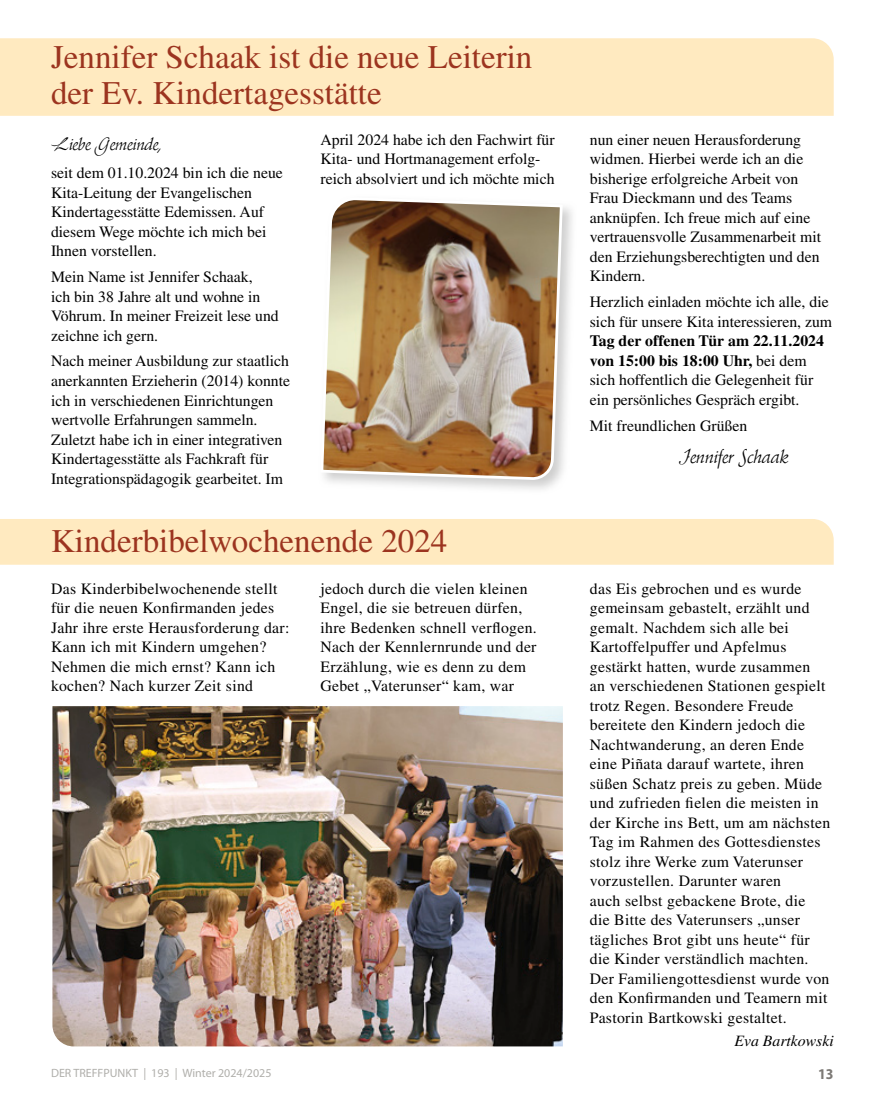
<style>
.page{position:relative;width:872px;height:1106px;background:#fff}
.page>*{position:absolute;margin:0;border:0;box-sizing:border-box;transform-origin:0 0}
.t1{font:33px/36px "Times LT Std";color:#9c341f}
.t2{font:21px "A770 Roman Swash";letter-spacing:-.01em;color:#000}
.t3{font:19.5px "A770 Roman Swash";letter-spacing:-.01em;color:#000}
.t4{font:15.75px/19.5px "Times LT Std";letter-spacing:.005em;color:#000}
.t5{font:italic 15.75px "Times LT Std";color:#000}
.t6{font:700 semi-condensed 15px "Myriad Pro";color:#7c7975}
.t7{font:12px "Myriad Pro";color:#b0afab}
.s1{font-weight:700}
</style>
<div class="page">
<div style="left:0;top:38px;width:833px;height:78px;background:#ffeac0"></div>
<img style="left:321px;top:197px;width:243px;height:285px">
<div style="left:0;top:519px;width:833px;height:45px;background:#ffeac0"></div>
<img style="left:52px;top:706px;width:511px;height:340px">
<h1 class="t1" style="left:51px;top:39px;width:483px">Jennifer Schaak ist die neue Leiterin der Ev. Kindertagesstätte</h1>
<p class="t3" style="left:51px;top:134px;width:112px">Liebe Gemeinde,</p>
<p class="t4" style="left:51px;top:163px;width:233px">seit dem 01.10.2024 bin ich die neue<br>Kita-Leitung der Evangelischen<br>Kindertagesstätte Edemissen. Auf diesem Wege möchte ich mich bei<br>Ihnen vorstellen.</p>
<p class="t4" style="left:51px;top:267px;width:229px">Mein Name ist Jennifer Schaak,<br>ich bin 38 Jahre alt und wohne in<br>Vöhrum. In meiner Freizeit lese und zeichne ich gern.</p>
<p class="t4" style="left:51px;top:351px;width:241px">Nach meiner Ausbildung zur staatlich anerkannten Erzieherin (2014) konnte ich in verschiedenen Einrichtungen wertvolle Erfahrungen sammeln.<br>Zuletzt habe ich in einer integrativen Kindertagesstätte als Fachkraft für Integrationspädagogik gearbeitet. Im</p>
<p class="t4" style="left:320px;top:130px;width:236px">April 2024 habe ich den Fachwirt für<br>Kita- und Hortmanagement erfolg&shy;reich absolviert und ich möchte mich</p>
<p class="t4" style="left:590px;top:130px;width:233px">nun einer neuen Herausforderung widmen. Hierbei werde ich an die bisherige erfolgreiche Arbeit von<br>Frau Dieckmann und des Teams anknüpfen. Ich freue mich auf eine vertrauensvolle Zusammenarbeit mit den Erziehungsberechtigten und den<br>Kindern.</p>
<p class="t4" style="left:590px;top:292px;width:244px">Herzlich einladen möchte ich alle, die sich für unsere Kita interessieren, zum</p>
<p class="t4" style="left:590px;top:331px;width:236px"><span class="s1">Tag der offenen Tür am 22.11.2024 von 15:00 bis 18:00 Uhr,</span> bei dem sich hoffentlich die Gelegenheit für ein persönliches Gespräch ergibt.</p>
<p class="t4" style="left:590px;top:415px;width:159px">Mit freundlichen Grüßen</p>
<h2 class="t2" style="left:679px;top:445px;width:111px">Jennifer Schaak</h2>
<h1 class="t1" style="left:51px;top:523px;width:398px">Kinderbibelwochenende 2024</h1>
<p class="t4" style="left:51px;top:578px;width:240px">Das Kinderbibelwochenende stellt für die neuen Konfirmanden jedes<br>Jahr ihre erste Herausforderung dar:<br>Kann ich mit Kindern umgehen?<br>Nehmen die mich ernst? Kann ich kochen? Nach kurzer Zeit sind</p>
<p class="t4" style="left:320px;top:578px;width:218px">jedoch durch die vielen kleinen<br>Engel, die sie betreuen dürfen, ihre Bedenken schnell verflogen.<br>Nach der Kennlernrunde und der<br>Erzählung, wie es denn zu dem<br>Gebet „Vaterunser“ kam, war</p>
<p class="t4" style="left:590px;top:578px;width:242px">das Eis gebrochen und es wurde gemeinsam gebastelt, erzählt und gemalt. Nachdem sich alle bei<br>Kartoffelpuffer und Apfelmus gestärkt hatten, wurde zusammen<br>an verschiedenen Stationen gespielt trotz Regen. Besondere Freude bereitete den Kindern jedoch die<br>Nachtwanderung, an deren Ende eine Piñata darauf wartete, ihren süßen Schatz preis zu geben. Müde und zufrieden fielen die meisten in der Kirche ins Bett, um am nächsten<br>Tag im Rahmen des Gottesdienstes stolz ihre Werke zum Vaterunser vorzustellen. Darunter waren<br>auch selbst gebackene Brote, die<br>die Bitte des Vaterunsers „unser tägliches Brot gibt uns heute“ für die Kinder verständlich machten.<br>Der Familiengottesdienst wurde von den Konfirmanden und Teamern mit<br>Pastorin Bartkowski gestaltet.</p>
<p class="t5" style="left:734px;top:1032px;width:101px">Eva Bartkowski</p>
<p class="t7" style="left:51px;top:1065px;width:222px">DER TREFFPUNKT | 193 | Winter 2024/2025</p>
<p class="t6" style="left:818px;top:1064px;width:17px">13</p>
</div>
